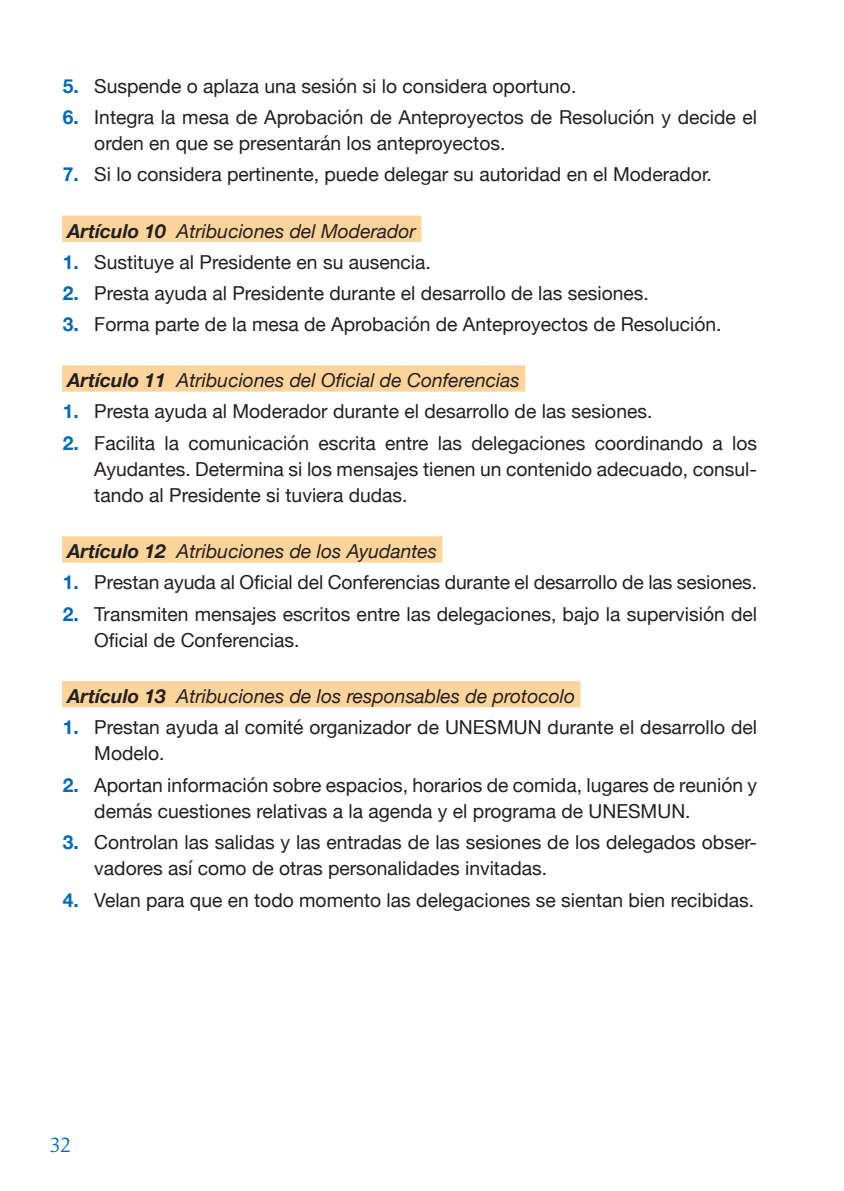
<style>
.page{position:relative;width:844px;height:1191px;background:#fff}
.page>*{position:absolute;margin:0;border:0;box-sizing:border-box;transform-origin:0 0}
.t1{font:21px "Timeless";color:#0168b3}
.t2{font:19.25px/26.2px "Helvetica Neue";color:#231f20}
.t3{font:italic 19.25px "Helvetica Neue";color:#231f20}
.s1{font-weight:700;color:#0168b3}
.s2{font-weight:700}
</style>
<div class="page">
<div style="left:62px;top:216px;width:359px;height:26px;background:#fdd49b"></div>
<div style="left:62px;top:365px;width:463px;height:26px;background:#fdd49b"></div>
<div style="left:62px;top:536px;width:380px;height:26px;background:#fdd49b"></div>
<div style="left:62px;top:681px;width:518px;height:26px;background:#fdd49b"></div>
<p class="t2" style="left:63px;top:74px;width:515px"><span class="s1">5.</span> Suspende o aplaza una sesión si lo considera oportuno.</p>
<p class="t2" style="left:94px;top:105px;width:664px;text-indent:-31px"><span class="s1">6.</span> Integra la mesa de Aprobación de Anteproyectos de Resolución y decide el orden en que se presentarán los anteproyectos.</p>
<p class="t2" style="left:63px;top:163px;width:650px"><span class="s1">7.</span> Si lo considera pertinente, puede delegar su autoridad en el Moderador.</p>
<p class="t3" style="left:67px;top:217px;width:350px"><span class="s2">Artículo 10</span> Atribuciones del Moderador</p>
<p class="t2" style="left:63px;top:250px;width:369px"><span class="s1">1.</span> Sustituye al Presidente en su ausencia.</p>
<p class="t2" style="left:63px;top:281px;width:587px"><span class="s1">2.</span> Presta ayuda al Presidente durante el desarrollo de las sesiones.</p>
<p class="t2" style="left:63px;top:312px;width:660px"><span class="s1">3.</span> Forma parte de la mesa de Aprobación de Anteproyectos de Resolución.</p>
<p class="t3" style="left:67px;top:366px;width:454px"><span class="s2">Artículo 11</span> Atribuciones del Oficial de Conferencias</p>
<p class="t2" style="left:63px;top:399px;width:591px"><span class="s1">1.</span> Presta ayuda al Moderador durante el desarrollo de las sesiones.</p>
<p class="t2" style="left:94px;top:431px;width:664px;text-align:justify;text-indent:-31px"><span class="s1">2.</span> Facilita la comunicación escrita entre las delegaciones coordinando a los Ayudantes. Determina si los mensajes tienen un contenido adecuado, consul&shy;tando al Presidente si tuviera dudas.</p>
<p class="t3" style="left:67px;top:537px;width:371px"><span class="s2">Artículo 12</span> Atribuciones de los Ayudantes</p>
<p class="t2" style="left:63px;top:570px;width:695px"><span class="s1">1.</span> Prestan ayuda al Oficial del Conferencias durante el desarrollo de las sesiones.</p>
<p class="t2" style="left:94px;top:602px;width:664px;text-indent:-31px"><span class="s1">2.</span> Transmiten mensajes escritos entre las delegaciones, bajo la supervisión del<br>Oficial de Conferencias.</p>
<p class="t3" style="left:67px;top:682px;width:509px"><span class="s2">Artículo 13</span> Atribuciones de los responsables de protocolo</p>
<p class="t2" style="left:94px;top:715px;width:664px;text-indent:-31px"><span class="s1">1.</span> Prestan ayuda al comité organizador de UNESMUN durante el desarrollo del<br>Modelo.</p>
<p class="t2" style="left:94px;top:772px;width:664px;text-indent:-31px"><span class="s1">2.</span> Aportan información sobre espacios, horarios de comida, lugares de reunión y demás cuestiones relativas a la agenda y el programa de UNESMUN.</p>
<p class="t2" style="left:94px;top:830px;width:664px;text-indent:-31px"><span class="s1">3.</span> Controlan las salidas y las entradas de las sesiones de los delegados obser&shy;vadores así como de otras personalidades invitadas.</p>
<p class="t2" style="left:63px;top:887px;width:692px"><span class="s1">4.</span> Velan para que en todo momento las delegaciones se sientan bien recibidas.</p>
<p class="t1" style="left:50px;top:1133px;width:23px">32</p>
</div>
